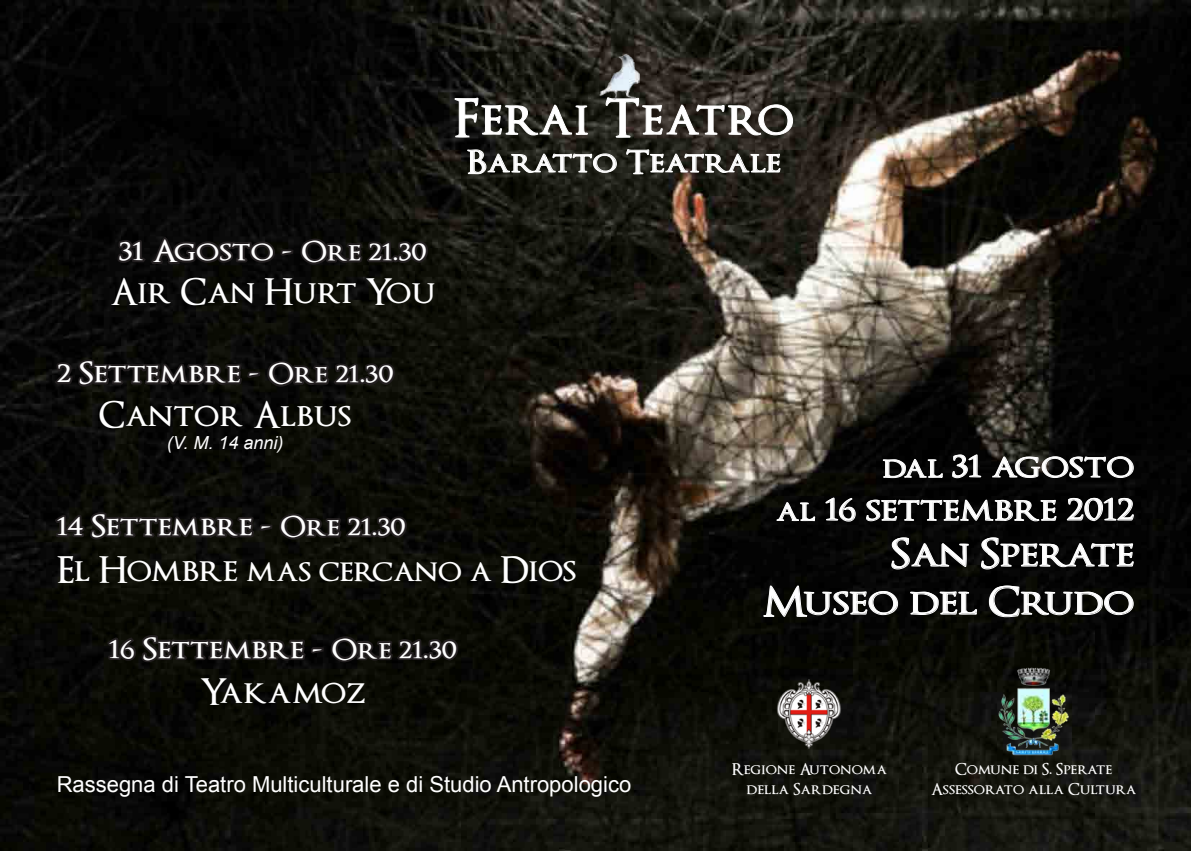
<style>
.page{position:relative;width:1191px;height:851px;background:#fff}
.page>*{position:absolute;margin:0;border:0;box-sizing:border-box;transform-origin:0 0}
.t1{font:600 52px "Optimus Princeps";letter-spacing:.03em;color:#fff}
.t2{font:600 40px "Optimus Princeps";color:#fff;scale:1.1 1}
.t3{font:600 36px "Optimus Princeps";color:#fff}
.t4{font:600 36px "Optimus Princeps";color:#fff;scale:1.1 1}
.t5{font:600 36px "Optimus Princeps";letter-spacing:-.035em;color:#fff}
.t6{font:600 32px "Optimus Princeps";color:#fff;scale:1.1 1}
.t7{font:600 30px "Optimus Princeps";color:#fff;scale:1.1 1}
.t8{font:22px "Arial";color:#fff}
.t9{font:italic 18px "Arial";color:#fff}
.t10{font:600 16px "Optimus Princeps";color:#fff}
.s1{font-size:28px}
.s2{font-size:34px}
.s3{font-size:32px}
</style>
<div class="page">
<img style="left:0;top:0;width:1191px;height:850px">
<svg style="left:467px;top:148px;width:150px;height:27px;background:#454640"></svg>
<svg style="left:626px;top:145px;width:155px;height:32px;background:#45433d"></svg>
<svg style="left:763px;top:537px;width:371px;height:85px;background:#1d1d1c"></svg>
<svg style="left:776px;top:498px;width:40px;height:23px"></svg>
<svg style="left:825px;top:497px;width:31px;height:25px"></svg>
<svg style="left:865px;top:452px;width:269px;height:72px;background:#262625"></svg>
<svg style="left:116px;top:219px;width:315px;height:68px;background:#0e0d0c"></svg>
<svg style="left:48px;top:318px;width:349px;height:88px;background:#0e0d0b"></svg>
<svg style="left:105px;top:593px;width:356px;height:88px;background:#0e0e09"></svg>
<svg style="left:53px;top:470px;width:357px;height:89px;background:#0e0e0a"></svg>
<svg style="left:454px;top:97px;width:134px;height:41px;background:#3b3b36"></svg>
<svg style="left:605px;top:96px;width:188px;height:42px;background:#48433e"></svg>
<img style="left:589px;top:45px;width:70px;height:59px">
<img style="left:997px;top:666px;width:73px;height:89px">
<img style="left:774px;top:679px;width:69px;height:70px">
<p class="t1" style="left:454px;top:91px;width:341px">Ferai Teatro</p>
<p class="t7" style="left:119px;top:235px;width:281px">31 Agosto - <span class="s1">Ore 21.30</span></p>
<p class="t5" style="left:110px;top:273px;width:327px">Air Can Hurt You</p>
<p class="t6" style="left:467px;top:145px;width:287px">Baratto Teatrale</p>
<p class="t7" style="left:57px;top:357px;width:308px">2 Settembre - <span class="s1">Ore 21.30</span></p>
<p class="t3" style="left:99px;top:395px;width:254px">Cantor Albus</p>
<p class="t9" style="left:167px;top:431px;width:118px">(V. M. 14 anni)</p>
<p class="t7" style="left:57px;top:510px;width:319px">14 Settembre - <span class="s1">Ore 21.30</span></p>
<p class="t3" style="left:57px;top:550px;width:521px">El Hombre <span class="s2">mas cercano a</span> Dios</p>
<p class="t7" style="left:109px;top:633px;width:318px">16 Settembre - <span class="s1">Ore 21.30</span></p>
<p class="t3" style="left:200px;top:673px;width:167px">Yakamoz</p>
<p class="t8" style="left:57px;top:769px;width:576px">Rassegna di Teatro Multiculturale e di Studio Antropologico</p>
<p class="t4" style="left:882px;top:447px;width:230px"><span class="s3">dal</span> 31 agosto</p>
<p class="t4" style="left:775px;top:490px;width:327px"><span class="s3">al</span> 16 settembre 2012</p>
<p class="t2" style="left:891px;top:532px;width:223px">San Sperate</p>
<p class="t2" style="left:762px;top:580px;width:339px">Museo del Crudo</p>
<p class="t10" style="left:732px;top:761px;width:157px">Regione Autonoma</p>
<p class="t10" style="left:746px;top:780px;width:128px">della Sardegna</p>
<p class="t10" style="left:955px;top:761px;width:158px">Comune di S. Sperate</p>
<p class="t10" style="left:930px;top:780px;width:207px">Assessorato alla Cultura</p>
</div>
